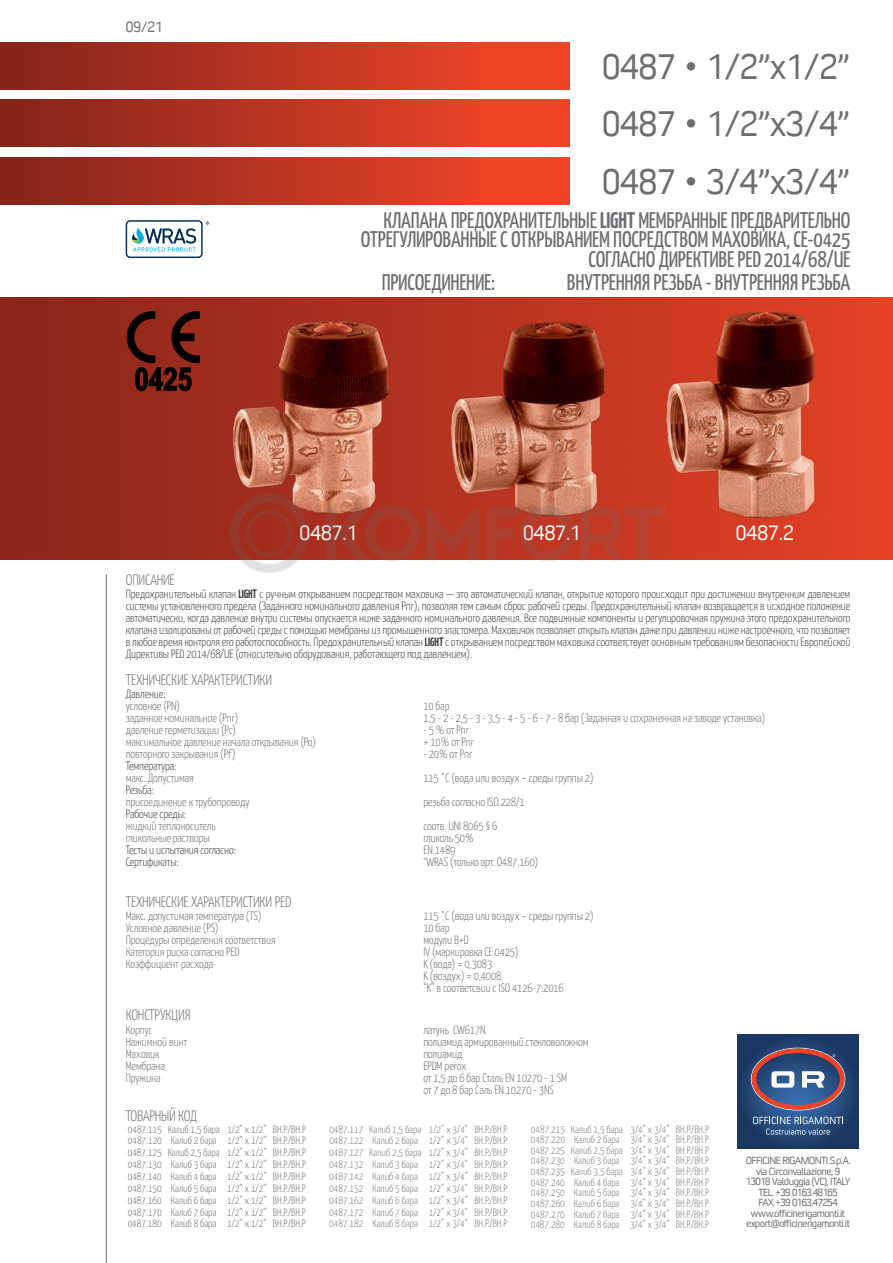
<style>
.page{position:relative;width:893px;height:1263px;background:#fff}
.page>*{position:absolute;margin:0;border:0;box-sizing:border-box;transform-origin:0 0}
.t1{font:36px/57.3px "Convection";color:#6d6e71;text-align:justify}
.t2{font:22.5px/19.5px "Yanone Kaffeesatz";letter-spacing:-.01em;color:#6d6e71;text-align:right}
.t3{font:21px "Convection";color:#fff}
.t4{font:300 15px "Yanone Kaffeesatz";letter-spacing:-.01em;color:#6d6e71}
.t5{font:15px "Convection";color:#6d6e71}
.t6{font:300 12px/12px "Yanone Kaffeesatz";letter-spacing:-.01em;color:#414042;text-align:justify}
.t7{font:300 12px/12px "Yanone Kaffeesatz";letter-spacing:-.01em;color:#6d6e71}
.t8{font:300 10.5px/10.6px "Yanone Kaffeesatz";color:#7b7c7f;text-align:justify}
.t9{font:300 10.5px/11.9px "Yanone Kaffeesatz";color:#6d6e71;text-align:justify}
.t10{font:10.5px/10.5px "Convection";letter-spacing:-.05em;color:#6d6e71;text-align:center}
.s1{font-weight:700}
</style>
<div class="page">
<hr style="left:106px;top:574px;width:1px;height:689px;background:#6d6e71">
<svg style="left:0;top:298px;width:893px;height:261px"></svg>
<div style="left:0;top:43px;width:570px;height:46px;background:linear-gradient(to right,#82241b,#f84727)"></div>
<div style="left:0;top:100px;width:570px;height:47px;background:linear-gradient(to right,#82241b,#f84727)"></div>
<div style="left:0;top:157px;width:570px;height:47px;background:linear-gradient(to right,#82241b,#f84727)"></div>
<div style="left:126px;top:220px;width:77px;height:38px;border:1px solid #002d56;border-radius:4px"></div>
<svg style="left:132px;top:228px;width:64px;height:24px"></svg>
<svg style="left:205px;top:221px;width:5px;height:4px"></svg>
<svg style="left:738px;top:1035px;width:120px;height:113px"></svg>
<svg style="left:751px;top:1048px;width:94px;height:62px"></svg>
<svg style="left:753px;top:1117px;width:90px;height:18px"></svg>
<img style="left:0;top:298px;width:876px;height:257px">
<img style="left:223px;top:485px;width:447px;height:88px">
<p class="t5" style="left:126px;top:17px;width:38px">09/21</p>
<h1 class="t1" style="left:602px;top:37px;width:250px">0487 • 1/2”x1/2” 0487 • 1/2”x3/4” 0487 • 3/4”x3/4”</h1>
<h2 class="t2" style="left:361px;top:209px;width:491px">КЛАПАНA ПРЕДОХРАНИТЕЛЬНЫЕ <span class="s1">LIGHT</span> МЕМБРАННЫЕ ПРЕДВАРИТЕЛЬНО<br>ОТРЕГУЛИРОВАННЫЕ С ОТКРЫВАНИЕМ ПОСРЕДСТВОМ МАХОВИКА, CE-0425<br>СОГЛАСНО ДИРЕКТИВЕ PED 2014/68/UE</h2>
<h2 class="t2" style="left:382px;top:271px;width:115px">ПРИСОЕДИНЕНИЕ:</h2>
<h2 class="t2" style="left:567px;top:271px;width:285px">ВНУТРЕННЯЯ РЕЗЬБА - ВНУТРЕННЯЯ РЕЗЬБА</h2>
<h3 class="t3" style="left:300px;top:520px;width:59px">0487.1</h3>
<h3 class="t3" style="left:523px;top:520px;width:59px">0487.1</h3>
<h3 class="t3" style="left:736px;top:520px;width:59px">0487.2</h3>
<p class="t4" style="left:126px;top:569px;width:50px">ОПИСАНИЕ</p>
<p class="t6" style="left:126px;top:587px;width:726px">Предохранительный клапан <span class="s1">LIGHT</span> с ручным открыванием посредством маховика — это автоматический клапан, открытие которого происходит при достижении внутренним давлением системы установленного предела (Заданного номинального давления Pnr), позволяя тем самым сброс рабочей среды. Предохранительный клапан возвращается в исходное положение автоматически, когда давление внутри системы опускается ниже заданного номинального давления. Все подвижные компоненты и регулировочная пружина этого предохранительного клапана изолированы от рабочей среды с помощью мембраны из промышенного эластомера. Маховичок позволяет открыть клапан даже при давлении ниже настроечного, что позволяет в любое время контроля его работоспособность. Предохранительный клапан <span class="s1">LIGHT</span> с открыванием посредством маховика соответствуeт основным требованиям безопасности Европейской Директивы PED 2014/68/UE (относительно оборудования, работающего под давлением).</p>
<p class="t4" style="left:126px;top:669px;width:148px">ТЕХНИЧЕСКИЕ ХАРАКТЕРИСТИКИ</p>
<p class="t6" style="left:126px;top:687px;width:41px">Давление:</p>
<p class="t7" style="left:126px;top:699px;width:56px">условное (PN)</p>
<p class="t7" style="left:423px;top:699px;width:28px">10 бар</p>
<p class="t7" style="left:126px;top:711px;width:114px">заданное номинальное (Pnr)</p>
<p class="t7" style="left:423px;top:711px;width:343px">1,5 - 2 - 2,5 - 3 - 3,5 - 4 - 5 - 6 - 7 - 8 бар (Заданная и сохраненная на заводе установка)</p>
<p class="t7" style="left:126px;top:723px;width:112px">давление герметизации (Pc)</p>
<p class="t7" style="left:423px;top:723px;width:47px">- 5 % от Pnr</p>
<p class="t7" style="left:126px;top:735px;width:192px">максимальное давление начала открывания (Po)</p>
<p class="t7" style="left:423px;top:735px;width:52px">+ 10% от Pnr</p>
<p class="t7" style="left:126px;top:747px;width:112px">повторного закрывания (Pf)</p>
<p class="t7" style="left:423px;top:747px;width:51px">- 20% от Pnr</p>
<p class="t6" style="left:126px;top:759px;width:52px">Температура:</p>
<p class="t7" style="left:126px;top:771px;width:69px">макс. Допустимая</p>
<p class="t7" style="left:423px;top:771px;width:172px">115 °C (вода или воздух – среды группы 2)</p>
<p class="t6" style="left:126px;top:783px;width:29px">Резьба:</p>
<p class="t7" style="left:126px;top:795px;width:125px">присоединение к трубопроводу</p>
<p class="t7" style="left:423px;top:795px;width:103px">pезьба согласно ISO 228/1</p>
<p class="t6" style="left:126px;top:807px;width:62px">Рабочие среды:</p>
<p class="t7" style="left:126px;top:819px;width:92px">жидкий теплоноситель</p>
<p class="t7" style="left:423px;top:819px;width:75px">соотв. UNI 8065 § 6</p>
<p class="t7" style="left:126px;top:831px;width:86px">гликольные растворы</p>
<p class="t7" style="left:423px;top:831px;width:52px">гликоль 50%</p>
<p class="t6" style="left:126px;top:843px;width:112px">Тесты и испытания согласно:</p>
<p class="t7" style="left:423px;top:843px;width:34px">EN 1489</p>
<p class="t6" style="left:126px;top:855px;width:55px">Сертификаты:</p>
<p class="t7" style="left:423px;top:855px;width:116px"><sup>*</sup>WRAS (только арт. O487.160)</p>
<p class="t4" style="left:126px;top:891px;width:167px">ТЕХНИЧЕСКИЕ ХАРАКТЕРИСТИКИ PED</p>
<p class="t7" style="left:126px;top:909px;width:137px">Макс. допустимая температура (TS)</p>
<p class="t7" style="left:423px;top:909px;width:172px">115 °C (вода или воздух – среды группы 2)</p>
<p class="t7" style="left:126px;top:921px;width:94px">Условное давление (PS)</p>
<p class="t7" style="left:423px;top:921px;width:28px">10 бар</p>
<p class="t7" style="left:126px;top:933px;width:152px">Процедуры определения соответствия</p>
<p class="t7" style="left:423px;top:933px;width:47px">модули B+D</p>
<p class="t7" style="left:126px;top:945px;width:115px">Категория риска согласно PED</p>
<p class="t7" style="left:423px;top:945px;width:97px">IV (маркировка CE 0425)</p>
<p class="t7" style="left:126px;top:957px;width:89px">Коэффициент расхода</p>
<p class="t7" style="left:423px;top:957px;width:142px">K (вода) = 0,3083<br>K (воздух) = 0,4008<br>“K” в соответсвии с ISO 4126-7:2016</p>
<p class="t4" style="left:126px;top:1004px;width:66px">КОНСТРУКЦИЯ</p>
<p class="t7" style="left:126px;top:1022px;width:28px">Корпус</p>
<p class="t7" style="left:423px;top:1022px;width:64px">латунь CW617N</p>
<p class="t7" style="left:126px;top:1034px;width:63px">Нажимной винт</p>
<p class="t7" style="left:423px;top:1034px;width:167px">полиамид армированный стекловолокном</p>
<p class="t7" style="left:126px;top:1046px;width:35px">Маховик</p>
<p class="t7" style="left:423px;top:1046px;width:40px">полиамид</p>
<p class="t7" style="left:126px;top:1058px;width:41px">Мембрана</p>
<p class="t7" style="left:423px;top:1058px;width:45px">EPDM perox</p>
<p class="t7" style="left:126px;top:1070px;width:36px">Пружина</p>
<p class="t7" style="left:423px;top:1070px;width:145px">от 1,5 до 6 бар Сталь EN 10270 - 1 SM от 7 до 8 бар Саль EN 10270 - 3NS</p>
<p class="t4" style="left:126px;top:1104px;width:73px">ТОВАРНЫЙ КОД</p>
<p class="t9" style="left:128px;top:1122px;width:180px">0487.115 Калиб 1,5 бара 1/2” x 1/2” ВН.Р./ВН.Р 0487.120 Калиб 2 бара 1/2” x 1/2” ВН.Р./ВН.Р 0487.125 Калиб 2,5 бара 1/2” x 1/2” ВН.Р./ВН.Р 0487.130 Калиб 3 бара 1/2” x 1/2” ВН.Р./ВН.Р 0487.140 Калиб 4 бара 1/2” x 1/2” ВН.Р./ВН.Р 0487.150 Калиб 5 бара 1/2” x 1/2” ВН.Р./ВН.Р 0487.160 Калиб 6 бара 1/2” x 1/2” ВН.Р./ВН.Р 0487.170 Калиб 7 бара 1/2” x 1/2” ВН.Р./ВН.Р 0487.180 Калиб 8 бара 1/2” x 1/2” ВН.Р./ВН.Р</p>
<p class="t8" style="left:329px;top:1122px;width:180px;line-height:11.9px">0487.117 Калиб 1,5 бара 1/2” x 3/4” ВН.Р./ВН.Р 0487.122 Калиб 2 бара 1/2” x 3/4” ВН.Р./ВН.Р 0487.127 Калиб 2,5 бара 1/2” x 3/4” ВН.Р./ВН.Р 0487.132 Калиб 3 бара 1/2” x 3/4” ВН.Р./ВН.Р 0487.142 Калиб 4 бара 1/2” x 3/4” ВН.Р./ВН.Р 0487.152 Калиб 5 бара 1/2” x 3/4” ВН.Р./ВН.Р 0487.162 Калиб 6 бара 1/2” x 3/4” ВН.Р./ВН.Р 0487.172 Калиб 7 бара 1/2” x 3/4” ВН.Р./ВН.Р 0487.182 Калиб 8 бара 1/2” x 3/4” ВН.Р./ВН.Р</p>
<p class="t8" style="left:531px;top:1123px;width:180px">0487.215 Калиб 1,5 бара 3/4” x 3/4” ВН.Р./ВН.Р 0487.220 Калиб 2 бара 3/4” x 3/4” ВН.Р./ВН.Р 0487.225 Калиб 2,5 бара 3/4” x 3/4” ВН.Р./ВН.Р 0487.230 Калиб 3 бара 3/4” x 3/4” ВН.Р./ВН.Р 0487.235 Калиб 3,5 бара 3/4” x 3/4” ВН.Р./ВН.Р 0487.240 Калиб 4 бара 3/4” x 3/4” ВН.Р./ВН.Р 0487.250 Калиб 5 бара 3/4” x 3/4” ВН.Р./ВН.Р 0487.260 Калиб 6 бара 3/4” x 3/4” ВН.Р./ВН.Р 0487.270 Калиб 7 бара 3/4” x 3/4” ВН.Р./ВН.Р 0487.280 Калиб 8 бара 3/4” x 3/4” ВН.Р./ВН.Р</p>
<p class="t10" style="left:746px;top:1155px;width:106px">OFFICINE RIGAMONTI S.p.A. via Circonvallazione, 9<br>13018 Valduggia (VC), ITALY<br>TEL. +39 0163.48165<br>FAX +39 0163.47254 www.officinerigamonti.it export@officinerigamonti.it</p>
</div>
